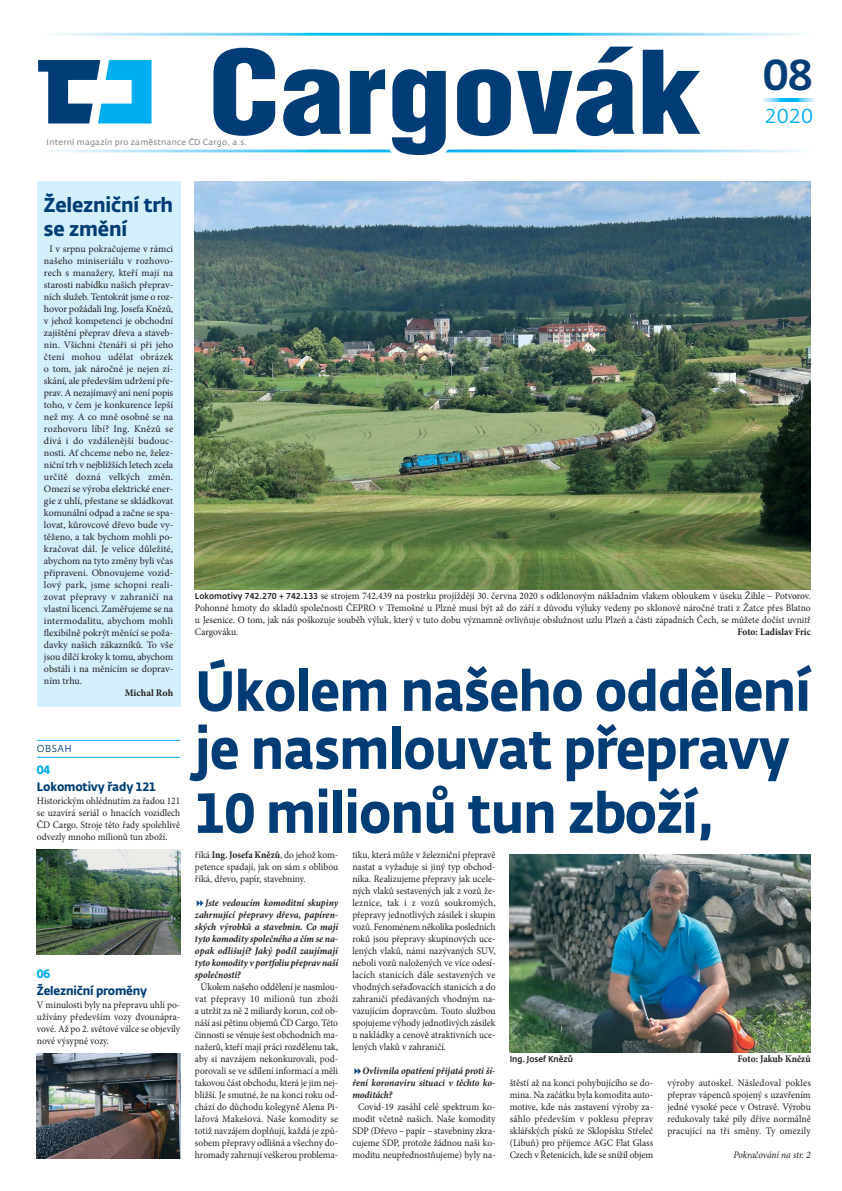
<style>
.page{position:relative;width:842px;height:1191px;background:#fff}
.page>*{position:absolute;margin:0;border:0;box-sizing:border-box;transform-origin:0 0}
.t1{font:700 56px/58px "CD Fedra";letter-spacing:-.015em;color:#003d76;scale:.9 1}
.t2{font:500 43px "CD Fedra";color:#003d76}
.t3{font:20.1px "CD Fedra";color:#00aeef}
.t4{font:700 20px/24px "CD Fedra";letter-spacing:-.01em;color:#003d76;scale:.95 1}
.t5{font:700 12px "CD Fedra";letter-spacing:-.015em;color:#003d76;scale:.95 1}
.t6{font:700 12px "CD Fedra";color:#00aeef;scale:.95 1}
.t7{font:10px/12px "Minion Pro";color:#231f20;text-align:justify;scale:.95 1}
.t8{font:10px/12px "Minion Pro";color:#231f20;text-align:justify}
.t9{font:italic 700 10px/12px "Minion Pro";letter-spacing:-.005em;color:#231f20;text-align:justify;scale:.95 1}
.t10{font:700 10px "Minion Pro";color:#231f20;scale:.95 1}
.t11{font:italic 10px "Minion Pro";letter-spacing:-.01em;color:#231f20;scale:.95 1}
.t12{font:700 10px "Minion Pro";color:#231f20}
.t13{font:10px "CD Fedra";letter-spacing:.05em;color:#003d76;scale:.95 1}
.t14{font:500 8.5px "CD Fedra";color:#231f20;scale:.95 1}
.t15{font:8px "CD Fedra";letter-spacing:.03em;color:#6d6e70;scale:1.05 1}
.s1{font-family:"CD Fedra";font-weight:500;font-size:8.5px}
.s2{font-weight:700}
</style>
<div class="page">
<img style="left:195px;top:182px;width:616px;height:408px">
<div style="left:37px;top:182px;width:143px;height:525px;background:#d4effc"></div>
<svg style="left:51px;top:33px;width:755px;height:3px;background:#75d5f7"></svg>
<svg style="left:51px;top:150px;width:755px;height:2px"></svg>
<svg style="left:38px;top:60px;width:114px;height:63px"></svg>
<svg style="left:213px;top:47px;width:487px;height:108px"></svg>
<svg style="left:762px;top:98px;width:53px;height:3px"></svg>
<img style="left:37px;top:849px;width:143px;height:105px">
<img style="left:37px;top:1054px;width:143px;height:104px">
<hr style="left:37px;top:757px;width:143px;height:1px;background:#00aeef">
<hr style="left:37px;top:740px;width:143px;height:1px;background:#00aeef">
<img style="left:510px;top:854px;width:301px;height:199px">
<p class="t15" style="left:47px;top:137px;width:193px">Interní magazín pro zaměstnance ČD Cargo, a.s.</p>
<h2 class="t2" style="left:763px;top:57px;width:52px">08</h2>
<h3 class="t3" style="left:765px;top:105px;width:50px">2020</h3>
<h3 class="t4" style="left:44px;top:194px;width:137px">Železniční trh se změní</h3>
<p class="t8" style="left:44px;top:244px;width:131px;text-indent:6px">I v srpnu pokračujeme v rámci našeho miniseriálu v rozhovo&shy;rech s manažery, kteří mají na starosti nabídku našich přeprav&shy;ních služeb. Tentokrát jsme o roz&shy;hovor požádali Ing. Josefa Knězů, v jehož kompetenci je obchodní zajištění přeprav dřeva a staveb&shy;nin. Všichni čtenáři si při jeho čtení mohou udělat obrázek o tom, jak náročné je nejen zí&shy;skání, ale především udržení pře&shy;prav. A nezajímavý ani není popis toho, v čem je konkurence lepší než my. A co mně osobně se na rozhovoru líbí? Ing. Knězů se dívá i do vzdálenější budouc&shy;nosti. Ať chceme nebo ne, želez&shy;niční trh v nejbližších letech zcela určitě dozná velkých změn.<br>Omezí se výroba elektrické ener&shy;gie z uhlí, přestane se skládkovat komunální odpad a začne se spa&shy;lovat, kůrovcové dřevo bude vy&shy;těženo, a tak bychom mohli po&shy;kračovat dál. Je velice důležité, abychom na tyto změny byli včas připraveni. Obnovujeme vozid - lový park, jsme schopni reali - zovat přepravy v zahraničí na vlastní licenci. Zaměřujeme se na intermodalitu, abychom mohli flexibilně pokrýt měnící se poža&shy;davky našich zákazníků. To vše jsou dílčí kroky k tomu, abychom obstáli i na měnícím se doprav&shy;ním trhu.</p>
<p class="t12" style="left:125px;top:689px;width:50px">Michal Roh</p>
<p class="t13" style="left:37px;top:743px;width:38px">OBSAH</p>
<p class="t6" style="left:37px;top:765px;width:16px">04</p>
<p class="t5" style="left:37px;top:782px;width:127px">Lokomotivy řady 121</p>
<p class="t7" style="left:37px;top:796px;width:152px">Historickým ohlédnutím za řadou 121 se uzavírá seriál o hnacích vozidlech ČD Cargo. Stroje této řady spolehlivě odvezly mnoho milionů tun zboží.</p>
<p class="t6" style="left:37px;top:969px;width:16px">06</p>
<p class="t5" style="left:37px;top:986px;width:118px">Železniční proměny</p>
<p class="t7" style="left:37px;top:1000px;width:152px">V minulosti byly na přepravu uhlí po&shy;užívány především vozy dvounápra&shy;vové. Až po 2. světové válce se objevily nové výsypné vozy.</p>
<p class="t7" style="left:195px;top:591px;width:650px"><span class="s1">Lokomotivy 742.270 + 742.133</span> se strojem 742.439 na postrku projíždějí 30. června 2020 s odklonovým nákladním vlakem obloukem v úseku Žihle – Potvorov.<br>Pohonné hmoty do skladů společnosti ČEPRO v Třemošné u Plzně musí být až do září z důvodu výluky vedeny po sklonově náročné trati z Žatce přes Blatno u Jesenice. O tom, jak nás poškozuje souběh výluk, který v tuto dobu významně ovlivňuje obslužnost uzlu Plzeň a části západních Čech, se můžete dočíst uvnitř Cargováku.</p>
<p class="t10" style="left:737px;top:628px;width:79px">Foto: Ladislav Fric</p>
<h1 class="t1" style="left:195px;top:667px;width:685px">Úkolem našeho oddělení je nasmlouvat přepravy</h1>
<h1 class="t1" style="left:195px;top:789px;width:579px">10 milionů tun zboží,</h1>
<p class="t7" style="left:195px;top:850px;width:152px">říká <span class="s2">Ing. Josefa Knězů</span>, do jehož kom&shy;petence spadají, jak on sám s oblibou říká, dřevo, papír, stavebniny.</p>
<p class="t9" style="left:195px;top:898px;width:152px;text-indent:10px">Jste vedoucím komoditní skupiny zahrnující přepravy dřeva, papíren&shy;ských výrobků a stavebnin. Co mají tyto komodity společného a čím se na&shy;opak odlišují? Jaký podíl zaujímají tyto komodity v portfoliu přeprav naší společnosti?</p>
<p class="t7" style="left:195px;top:982px;width:152px;text-align:center">Úkolem našeho oddělení je nasmlou&shy;vat přepravy 10 milionů tun zboží a utržit za ně 2 miliardy korun, což ob&shy;náší asi pětinu objemů ČD Cargo. Této činnosti se věnuje šest obchodních ma&shy;nažerů, kteří mají práci rozdělenu tak, aby si navzájem nekonkurovali, pod&shy;porovali se ve sdílení informací a měli takovou část obchodu, která je jim nej&shy;bližší. Je smutné, že na konci roku od&shy;chází do důchodu kolegyně Alena Pi&shy;lařová Makešová. Naše komodity se totiž navzájem doplňují, každá je způ&shy;sobem přepravy odlišná a všechny do&shy;hromady zahrnují veškerou problema-</p>
<p class="t7" style="left:352px;top:850px;width:152px">tiku, která může v železniční přepravě nastat a vyžaduje si jiný typ obchod&shy;níka. Realizujeme přepravy jak ucele&shy;ných vlaků sestavených jak z vozů že&shy;leznice, tak i z vozů soukromých, přepravy jednotlivých zásilek i skupin vozů. Fenoménem několika posledních roků jsou přepravy skupinových uce&shy;lených vlaků, námi nazývaných SUV, neboli vozů naložených ve více odesí&shy;lacích stanicích dále sestavených ve vhodných seřaďovacích stanicích a do zahraničí pře dávaných vhodným na&shy;vazujícím dopravcům. Touto službou spojujeme výhody jednotlivých zásilek u nakládky a cenově atraktivních uce&shy;lených vlaků v zahraničí.</p>
<p class="t9" style="left:352px;top:1066px;width:152px;text-indent:10px">Ovlivnila opatření přijatá proti ší&shy;ření koronaviru situaci v těchto ko&shy;moditách?</p>
<p class="t7" style="left:352px;top:1102px;width:152px;text-align:center">Covid-19 zasáhl celé spektrum ko&shy;modit včetně našich. Naše komodity SDP (Dřevo – papír – stavebniny zkra&shy;cujeme SDP, protože žádnou naši ko&shy;moditu neupřednostňujeme) byly na-</p>
<p class="t14" style="left:510px;top:1056px;width:68px">Ing. Josef Knězů</p>
<p class="t10" style="left:738px;top:1055px;width:79px">Foto: Jakub Knězů</p>
<p class="t7" style="left:510px;top:1078px;width:152px">štěstí až na konci pohybujícího se do&shy;mina. Na začátku byla komodita auto&shy;motive, kde nás zastavení výroby za&shy;sáhlo především v poklesu přeprav sklářských písků ze Sklopísku Střeleč (Libuň) pro příjemce AGC Flat Glass Czech v Řetenicích, kde se snížil objem</p>
<p class="t7" style="left:667px;top:1078px;width:153px">výroby autoskel. Následoval pokles přeprav vápenců spojený s uzavřením jedné vysoké pece v Ostravě. Výrobu redukovaly také pily dříve normálně pracující na tři směny. Ty omezily</p>
<p class="t11" style="left:733px;top:1149px;width:83px">Pokračování na str. 2</p>
</div>
